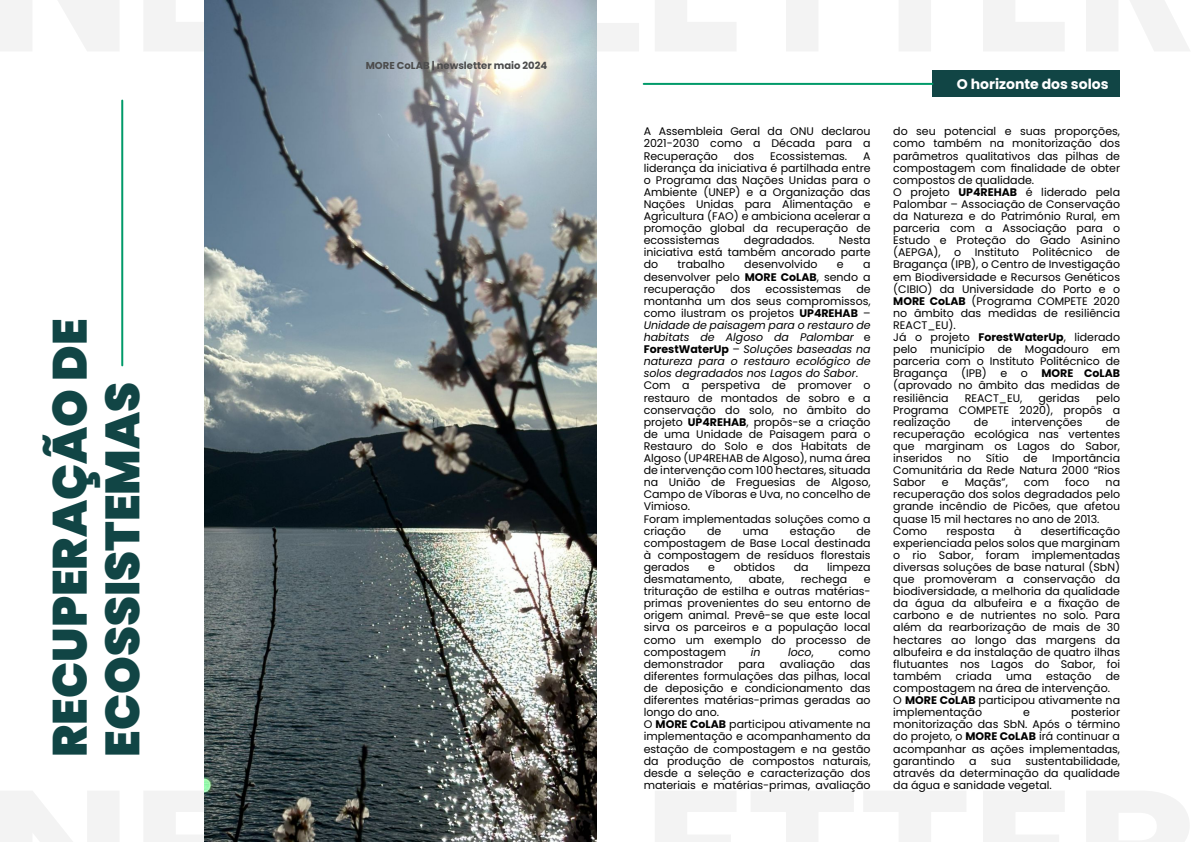
<style>
.page{position:relative;width:1191px;height:842px;background:#fff}
.page>*{position:absolute;margin:0;border:0;box-sizing:border-box;transform-origin:0 0}
.t1{font:900 48px/52.8px "Poppins";color:#114545}
.t2{font:700 14px "Poppins";color:#fff}
.t3{font:11px/12.1px "Poppins";color:#000;text-align:justify}
.t4{font:italic 11px "Poppins";color:#000}
.t5{font:700 10px "Poppins";color:#4d4d4d}
.s1{font-weight:700}
.s2{font-style:italic}
.s3{font-style:normal}
</style>
<div class="page">
<hr style="left:121px;top:101px;width:2px;height:264px;background:#009a69">
<div style="left:932px;top:71px;width:188px;height:26px;background:#114545"></div>
<hr style="left:643px;top:83px;width:289px;height:2px;background:#009a69">
<img style="left:204px;top:0;width:392px;height:842px">
<h1 class="t1" style="left:44px;top:757px;width:440px;rotate:-90deg">RECUPERAÇÃO DE<br>ECOSSISTEMAS</h1>
<p class="t5" style="left:366px;top:59px;width:183px">MORE CoLAB | newsletter maio 2024</p>
<p class="t3" style="left:643px;top:125px;width:228px">A Assembleia Geral da ONU declarou 2021-2030 como a Década para a Recuperação</p>
<p class="t3" style="left:734px;top:150px;width:22px">dos</p>
<p class="t3" style="left:770px;top:150px;width:78px">Ecossistemas.</p>
<p class="t3" style="left:643px;top:150px;width:228px;text-indent:219px">A liderança da iniciativa é partilhada entre o Programa das Nações Unidas para o Ambiente (UNEP) e a Organização das Nações Unidas para Alimentação e Agricultura (FAO) e ambiciona acelerar a promoção global da recuperação de ecossistemas</p>
<p class="t3" style="left:744px;top:234px;width:72px">degradados.</p>
<p class="t3" style="left:643px;top:234px;width:228px;text-indent:195px">Nesta iniciativa está também ancorado parte do</p>
<p class="t3" style="left:677px;top:259px;width:49px">trabalho</p>
<p class="t3" style="left:744px;top:259px;width:75px">desenvolvido</p>
<p class="t3" style="left:837px;top:259px;width:8px">e</p>
<p class="t3" style="left:643px;top:259px;width:228px;text-indent:219px">a desenvolver pelo <span class="s1">MORE CoLAB</span>, sendo a recuperação</p>
<p class="t3" style="left:730px;top:283px;width:22px">dos</p>
<p class="t3" style="left:765px;top:283px;width:77px">ecossistemas</p>
<p class="t3" style="left:643px;top:283px;width:228px;text-align:left;text-indent:213px">de montanha um dos seus compromissos, como ilustram os projetos <span class="s1">UP4REHAB</span> –<br><span class="s2">Unidade de paisagem para o restauro de habitats de Algoso da Palombar</span> e<br><span class="s1">ForestWaterUp</span> – <span class="s2">Soluções baseadas na natureza para o restauro ecológico de solos degradados nos Lagos do Sabor</span>.<br>Com a perspetiva de promover o restauro de montados de sobro e a conservação do solo, no âmbito do projeto <span class="s1">UP4REHAB</span>, propôs-se a criação de uma Unidade de Paisagem para o<br>Restauro do Solo e dos Habitats de<br>Algoso (UP4REHAB de Algoso), numa área de intervenção com 100 hectares, situada na União de Freguesias de Algoso,<br>Campo de Víboras e Uva, no concelho de<br>Vimioso.<br>Foram implementadas soluções como a criação</p>
<p class="t3" style="left:643px;top:525px;width:228px;text-indent:213px">de compostagem de Base Local destinada à compostagem de resíduos florestais gerados</p>
<p class="t3" style="left:707px;top:525px;width:16px">de</p>
<p class="t3" style="left:742px;top:525px;width:27px">uma</p>
<p class="t3" style="left:790px;top:525px;width:47px">estação</p>
<p class="t3" style="left:708px;top:561px;width:8px">e</p>
<p class="t3" style="left:733px;top:561px;width:43px">obtidos</p>
<p class="t3" style="left:793px;top:561px;width:16px">da</p>
<p class="t3" style="left:827px;top:561px;width:45px">limpeza</p>
<p class="t3" style="left:643px;top:573px;width:90px">desmatamento,</p>
<p class="t3" style="left:749px;top:573px;width:37px">abate,</p>
<p class="t3" style="left:801px;top:573px;width:48px">rechega</p>
<p class="t3" style="left:643px;top:573px;width:228px;text-indent:220px">e trituração de estilha e outras matérias&shy;primas provenientes do seu entorno de origem animal. Prevê-se que este local sirva os parceiros e a população local como um exemplo do processo de compostagem</p>
<p class="t4" style="left:751px;top:644px;width:11px">in</p>
<p class="t4" style="left:788px;top:644px;width:27px">loco<span class="s3">,</span></p>
<p class="t3" style="left:838px;top:646px;width:34px">como</p>
<p class="t3" style="left:643px;top:658px;width:81px">demonstrador</p>
<p class="t3" style="left:738px;top:658px;width:28px">para</p>
<p class="t3" style="left:780px;top:658px;width:57px">avaliação</p>
<p class="t3" style="left:643px;top:658px;width:228px;text-align:left;text-indent:206px">das diferentes formulações das pilhas, local de deposição e condicionamento das diferentes matérias-primas geradas ao longo do ano.<br>O <span class="s1">MORE CoLAB</span> participou ativamente na implementação e acompanhamento da estação de compostagem e na gestão da produção de compostos naturais, desde a seleção e caracterização dos materiais e matérias-primas, avaliação</p>
<p class="t2" style="left:956px;top:74px;width:153px">O horizonte dos solos</p>
<p class="t3" style="left:893px;top:125px;width:228px;text-align:left">do seu potencial e suas proporções, como também na monitorização dos parâmetros qualitativos das pilhas de compostagem com finalidade de obter compostos de qualidade.<br>O projeto <span class="s1">UP4REHAB</span> é liderado pela Palombar – Associação de Conservação da Natureza e do Património Rural, em parceria com a Associação para o Estudo e Proteção do Gado Asinino (AEPGA), o Instituto Politécnico de Bragança (IPB), o Centro de Investigação em Biodiversidade e Recursos Genéticos (CIBIO) da Universidade do Porto e o <span class="s1">MORE CoLAB</span> (Programa COMPETE 2020 no âmbito das medidas de resiliência REACT_EU).<br>Já o projeto <span class="s1">ForestWaterUp</span>, liderado pelo município de Mogadouro em parceria com o Instituto Politécnico de Bragança (IPB) e o <span class="s1">MORE CoLAB </span>(aprovado no âmbito das medidas de resiliência</p>
<p class="t3" style="left:964px;top:392px;width:59px">REACT_EU,</p>
<p class="t3" style="left:1038px;top:392px;width:43px">geridas</p>
<p class="t3" style="left:893px;top:392px;width:228px;text-indent:203px">pelo Programa COMPETE 2020), propôs a realização</p>
<p class="t3" style="left:974px;top:416px;width:16px">de</p>
<p class="t3" style="left:1011px;top:416px;width:72px">intervenções</p>
<p class="t3" style="left:893px;top:416px;width:228px;text-indent:213px">de recuperação ecológica nas vertentes que marginam os Lagos do Sabor, inseridos</p>
<p class="t3" style="left:957px;top:452px;width:16px">no</p>
<p class="t3" style="left:985px;top:452px;width:24px">Sítio</p>
<p class="t3" style="left:1023px;top:452px;width:16px">de</p>
<p class="t3" style="left:893px;top:452px;width:228px;text-indent:159px">Importância Comunitária da Rede Natura 2000 “Rios Sabor</p>
<p class="t3" style="left:941px;top:476px;width:8px">e</p>
<p class="t3" style="left:964px;top:476px;width:45px">Maçãs”,</p>
<p class="t3" style="left:1024px;top:476px;width:27px">com</p>
<p class="t3" style="left:1065px;top:476px;width:26px">foco</p>
<p class="t3" style="left:893px;top:476px;width:228px;text-align:left;text-indent:212px">na recuperação dos solos degradados pelo grande incêndio de Picões, que afetou quase 15 mil hectares no ano de 2013.<br>Como</p>
<p class="t3" style="left:946px;top:525px;width:50px">resposta</p>
<p class="t3" style="left:1014px;top:525px;width:9px">à</p>
<p class="t3" style="left:893px;top:525px;width:228px;text-indent:148px">desertificação experienciada pelos solos que marginam o rio Sabor, foram implementadas diversas soluções de base natural (SbN) que promoveram a conservação da biodiversidade, a melhoria da qualidade da água da albufeira e a fixação de carbono e de nutrientes no solo. Para além da rearborização de mais de 30 hectares ao longo das margens da albufeira e da instalação de quatro ilhas flutuantes nos Lagos do Sabor, foi também</p>
<p class="t3" style="left:956px;top:670px;width:37px">criada</p>
<p class="t3" style="left:1006px;top:670px;width:27px">uma</p>
<p class="t3" style="left:1046px;top:670px;width:47px">estação</p>
<p class="t3" style="left:893px;top:670px;width:228px;text-align:left;text-indent:213px">de compostagem na área de intervenção.<br>O <span class="s1">MORE CoLAB</span> participou ativamente na implementação</p>
<p class="t3" style="left:893px;top:706px;width:228px;text-indent:178px">posterior monitorização das SbN. Após o término do projeto, o <span class="s1">MORE CoLAB</span> irá continuar a acompanhar as ações implementadas, garantindo</p>
<p class="t3" style="left:1023px;top:706px;width:8px">e</p>
<p class="t3" style="left:893px;top:755px;width:228px;text-indent:132px">sustentabilidade, através da determinação da qualidade da água e sanidade vegetal.</p>
<p class="t3" style="left:969px;top:755px;width:9px">a</p>
<p class="t3" style="left:991px;top:755px;width:22px">sua</p>
</div>
